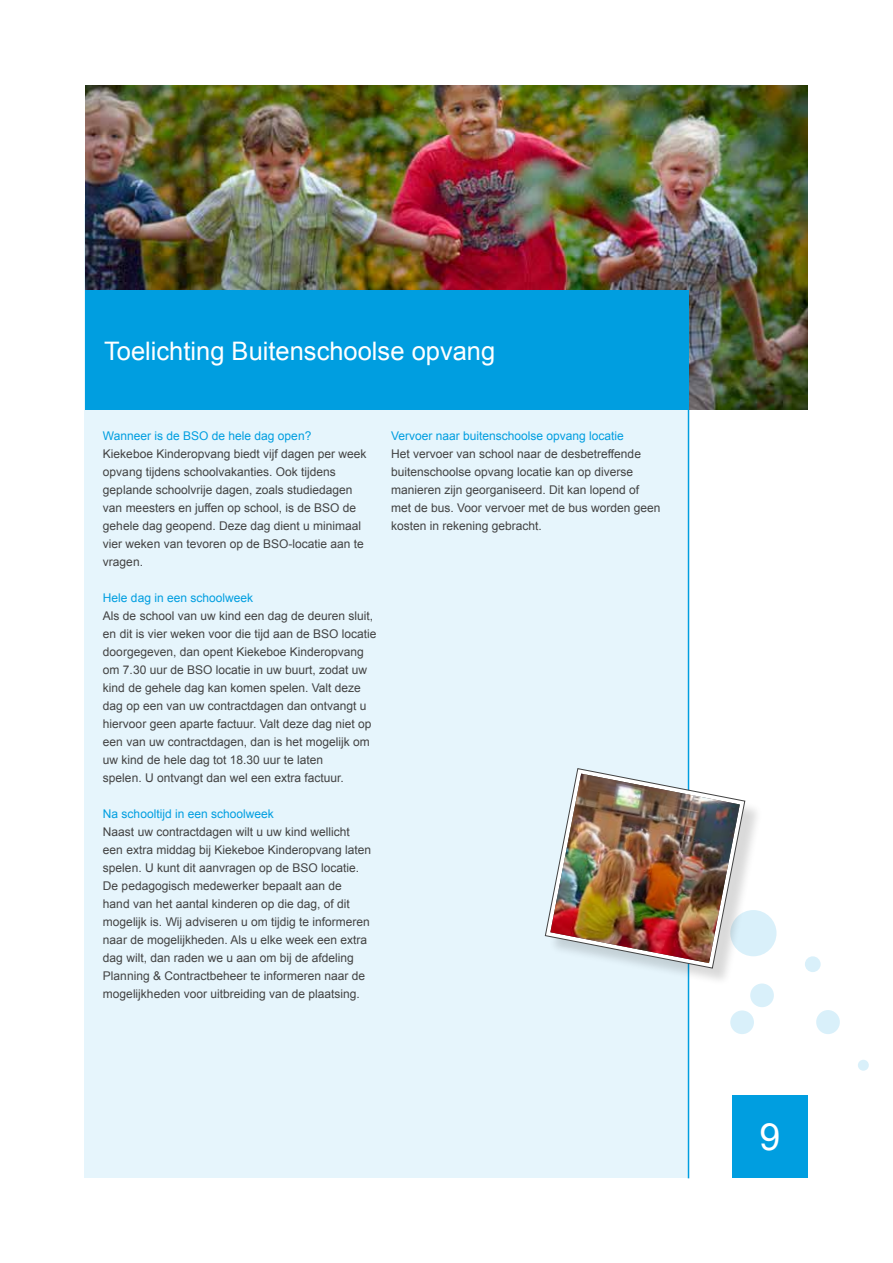
<style>
.page{position:relative;width:893px;height:1263px;background:#fff}
.page>*{position:absolute;margin:0;border:0;box-sizing:border-box;transform-origin:0 0}
.t1{font:37.5px "Arial";color:#fff}
.t2{font:25.5px "Arial";color:#fff}
.t3{font:12px/18px "Arial";color:#424242}
.t4{font:12px "Arial";color:#009ee0}
</style>
<div class="page">
<div style="left:730px;top:910px;width:46px;height:46px;background:#d9f0fa;border-radius:50%"></div>
<div style="left:805px;top:956px;width:16px;height:16px;background:#d9f0fa;border-radius:50%"></div>
<div style="left:750px;top:983px;width:24px;height:24px;background:#d9f0fa;border-radius:50%"></div>
<div style="left:730px;top:1010px;width:24px;height:24px;background:#d9f0fa;border-radius:50%"></div>
<div style="left:816px;top:1010px;width:24px;height:24px;background:#d9f0fa;border-radius:50%"></div>
<div style="left:858px;top:1060px;width:11px;height:11px;background:#d9f0fa;border-radius:50%"></div>
<div style="left:732px;top:1095px;width:76px;height:83px;background:#009ee0"></div>
<div style="left:84px;top:204px;width:604px;height:974px;background:#e6f5fc"></div>
<hr style="left:688px;top:204px;width:1px;height:974px;background:#009ee0">
<img style="left:85px;top:85px;width:723px;height:325px">
<div style="left:85px;top:291px;width:604px;height:119px;background:#009ee0"></div>
<div style="left:548px;top:771px;width:215px;height:215px;background:#000;opacity:.15"></div>
<svg style="left:545px;top:768px;width:200px;height:200px"></svg>
<img style="left:550px;top:774px;width:190px;height:189px">
<h2 class="t2" style="left:104px;top:334px;width:393px">Toelichting Buitenschoolse opvang</h2>
<p class="t4" style="left:103px;top:428px;width:210px">Wanneer is de BSO de hele dag open?</p>
<p class="t3" style="left:103px;top:445px;width:265px">Kiekeboe Kinderopvang biedt vijf dagen per week opvang tijdens schoolvakanties. Ook tijdens geplande schoolvrije dagen, zoals studiedagen van meesters en juffen op school, is de BSO de gehele dag geopend. Deze dag dient u minimaal vier weken van tevoren op de BSO-locatie aan te vragen.</p>
<p class="t4" style="left:103px;top:590px;width:152px">Hele dag in een schoolweek</p>
<p class="t3" style="left:103px;top:607px;width:275px">Als de school van uw kind een dag de deuren sluit, en dit is vier weken voor die tijd aan de BSO locatie doorgegeven, dan opent Kiekeboe Kinderopvang om 7.30 uur de BSO locatie in uw buurt, zodat uw kind de gehele dag kan komen spelen. Valt deze dag op een van uw contractdagen dan ontvangt u hiervoor geen aparte factuur. Valt deze dag niet op een van uw contractdagen, dan is het mogelijk om uw kind de hele dag tot 18.30 uur te laten<br>spelen. U ontvangt dan wel een extra factuur.</p>
<p class="t4" style="left:103px;top:806px;width:172px">Na schooltijd in een schoolweek</p>
<p class="t3" style="left:103px;top:823px;width:270px">Naast uw contractdagen wilt u uw kind wellicht een extra middag bij Kiekeboe Kinderopvang laten spelen. U kunt dit aanvragen op de BSO locatie.<br>De pedagogisch medewerker bepaalt aan de hand van het aantal kinderen op die dag, of dit mogelijk is. Wij adviseren u om tijdig te informeren naar de mogelijkheden. Als u elke week een extra dag wilt, dan raden we u aan om bij de afdeling Planning &amp; Contractbeheer te informeren naar de mogelijkheden voor uitbreiding van de plaatsing.</p>
<p class="t4" style="left:391px;top:428px;width:234px">Vervoer naar buitenschoolse opvang locatie</p>
<p class="t3" style="left:391px;top:445px;width:271px">Het vervoer van school naar de desbetreffende buitenschoolse opvang locatie kan op diverse manieren zijn georganiseerd. Dit kan lopend of met de bus. Voor vervoer met de bus worden geen kosten in rekening gebracht.</p>
<h1 class="t1" style="left:759px;top:1112px;width:22px">9</h1>
</div>
